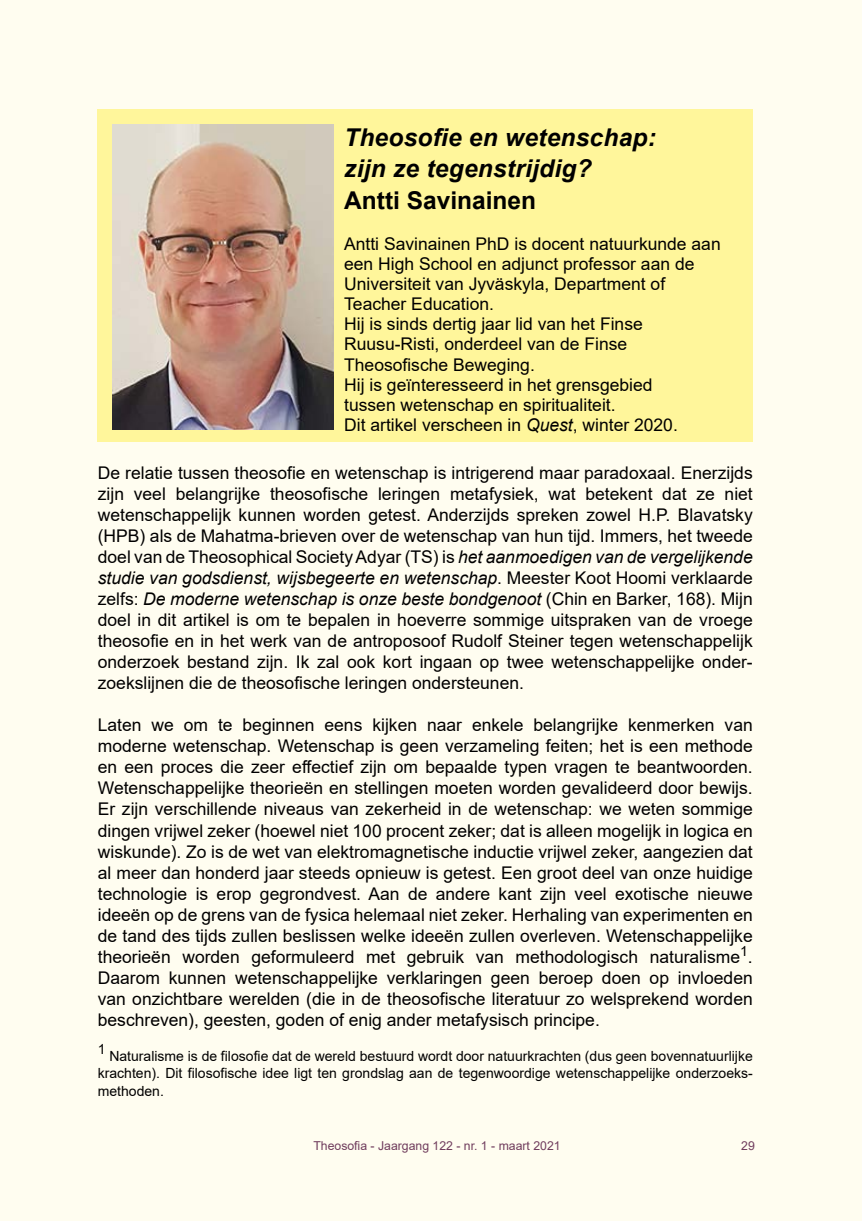
<style>
.page{position:relative;width:862px;height:1221px;background:#fff}
.page>*{position:absolute;margin:0;border:0;box-sizing:border-box;transform-origin:0 0}
.t1{font:italic 700 24.5px/31.5px "Arial";letter-spacing:.01em;color:#000}
.t2{font:700 24.5px "Arial";color:#000}
.t3{font:17.5px/21px "Arial";color:#000;text-align:justify}
.t4{font:14px/17.5px "Arial";color:#000;text-align:justify}
.t5{font:12.25px "Arial";color:#581d53}
.s1{font-style:italic}
</style>
<div class="page">
<div style="left:0;top:0;width:862px;height:1220px;background:#fffdf0"></div>
<div style="left:98px;top:109px;width:655px;height:332px;background:#fff69b"></div>
<img style="left:113px;top:124px;width:220px;height:305px">
<h1 class="t1" style="left:344px;top:122px;width:313px">Theosofie en wetenschap: zijn ze tegenstrijdig?</h1>
<h1 class="t2" style="left:344px;top:184px;width:193px">Antti Savinainen</h1>
<p class="t3" style="left:344px;top:233px;width:378px;line-height:20.1px;text-align:left">Antti Savinainen PhD is docent natuurkunde aan een High School en adjunct professor aan de Universiteit van Jyväskyla, Department of Teacher Education.<br>Hij is sinds dertig jaar lid van het Finse Ruusu-Risti, onderdeel van de Finse Theosofische Beweging.<br>Hij is geïnteresseerd in het grensgebied<br>tussen wetenschap en spiritualiteit.<br>Dit artikel verscheen in <span class="s1">Quest</span>, winter 2020.</p>
<p class="t3" style="left:98px;top:462px;width:656px">De relatie tussen theosofie en wetenschap is intrigerend maar paradoxaal. Enerzijds zijn veel belangrijke theosofische leringen metafysiek, wat betekent dat ze niet wetenschappelijk kunnen worden getest. Anderzijds spreken zowel H.P. Blavatsky (HPB) als de Mahatma-brieven over de wetenschap van hun tijd. Immers, het tweede doel van de Theosophical Society Adyar (TS) is <span class="s1">het aanmoedigen van de vergelijkende studie van godsdienst, wijsbegeerte en wetenschap</span>. Meester Koot Hoomi verklaarde zelfs: <span class="s1">De moderne wetenschap is onze beste bondgenoot</span> (Chin en Barker, 168). Mijn doel in dit artikel is om te bepalen in hoeverre sommige uitspraken van de vroege theosofie en in het werk van de antroposoof Rudolf Steiner tegen wetenschappelijk onderzoek bestand zijn. Ik zal ook kort ingaan op twee wetenschappelijke onder&shy;zoekslijnen die de theosofische leringen ondersteunen.</p>
<p class="t3" style="left:98px;top:714px;width:656px">Laten we om te beginnen eens kijken naar enkele belangrijke kenmerken van moderne wetenschap. Wetenschap is geen verzameling feiten; het is een methode en een proces die zeer effectief zijn om bepaalde typen vragen te beantwoorden.<br>Wetenschappelijke theorieën en stellingen moeten worden gevalideerd door bewijs.<br>Er zijn verschillende niveaus van zekerheid in de wetenschap: we weten sommige dingen vrijwel zeker (hoewel niet 100 procent zeker; dat is alleen mogelijk in logica en wiskunde). Zo is de wet van elektromagnetische inductie vrijwel zeker, aangezien dat al meer dan honderd jaar steeds opnieuw is getest. Een groot deel van onze huidige technologie is erop gegrondvest. Aan de andere kant zijn veel exotische nieuwe ideeën op de grens van de fysica helemaal niet zeker. Herhaling van experimenten en de tand des tijds zullen beslissen welke ideeën zullen overleven. Wetenschappelijke theorieën worden geformuleerd met gebruik van methodologisch naturalisme<sup>1</sup>.<br>Daarom kunnen wetenschappelijke verklaringen geen beroep doen op invloeden van onzichtbare werelden (die in de theosofische literatuur zo welsprekend worden beschreven), geesten, goden of enig ander metafysisch principe.</p>
<p class="t4" style="left:98px;top:1039px;width:9px">1</p>
<p class="t4" style="left:98px;top:1046px;width:656px;text-indent:12px">Naturalisme is de filosofie dat de wereld bestuurd wordt door natuurkrachten (dus geen bovennatuurlijke krachten). Dit filosofische idee ligt ten grondslag aan de tegenwoordige wetenschappelijke onderzoeks&shy;methoden.</p>
<p class="t5" style="left:313px;top:1136px;width:249px">Theosofia - Jaargang 122 - nr. 1 - maart 2021</p>
<p class="t5" style="left:741px;top:1136px;width:15px">29</p>
</div>
